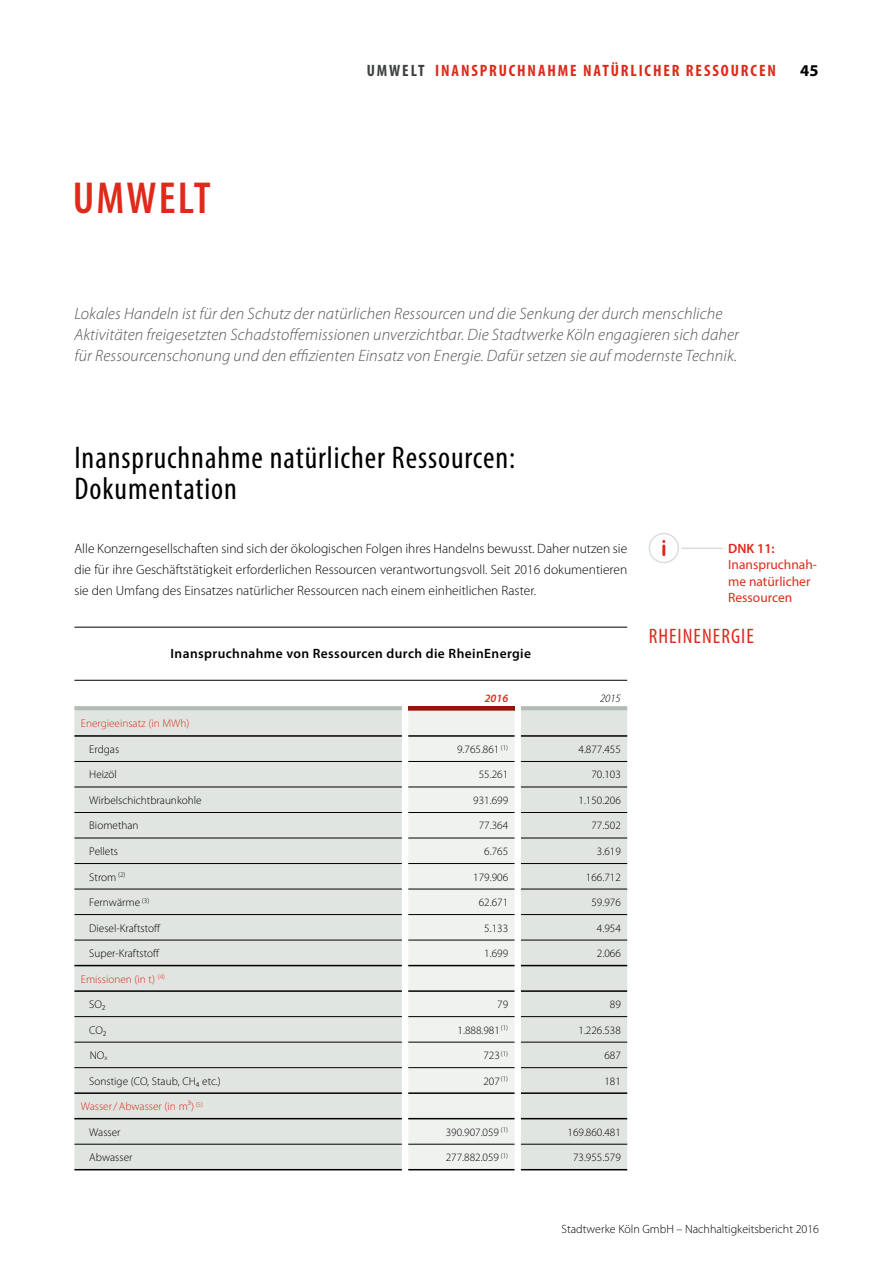
<style>
.page{position:relative;width:893px;height:1263px;background:#fff}
.page>*{position:absolute;margin:0;border:0;box-sizing:border-box;transform-origin:0 0}
.t1{font:600 condensed 45px "Myriad Pro";letter-spacing:.045em;color:#dd2a1b}
.t2{font:condensed 31.5px/31.5px "Myriad Pro";letter-spacing:.03em;color:#000}
.t3{font:condensed 21px "Myriad Pro";letter-spacing:.05em;color:#dd2a1b}
.t4{font:italic 300 16.5px/21.3px "Myriad Pro";letter-spacing:.01em;color:#535352}
.t5{font:700 condensed 16.5px "Myriad Pro";letter-spacing:.115em;color:#dd2a1b}
.t6{font:700 16.5px "Myriad Pro";color:#000}
.t7{font:300 13.5px/21.3px "Myriad Pro";color:#000;text-align:justify}
.t8{font:600 13.5px "Myriad Pro";letter-spacing:.03em;color:#000}
.t9{font:13.5px/16.5px "Myriad Pro";color:#dd2a1b}
.t10{font:600 13.5px "Myriad Pro";color:#dd2a1b}
.t11{font:300 12px "Myriad Pro";color:#000}
.t12{font:300 11.25px "Myriad Pro";color:#000}
.t13{font:300 11.25px "Myriad Pro";color:#dd2a1b}
.t14{font:italic 600 11.25px "Myriad Pro";color:#dd2a1b}
.t15{font:italic 300 11.25px "Myriad Pro";color:#000}
.s1{color:#3e423e}
</style>
<div class="page">
<svg style="left:74px;top:1119px;width:553px;height:51px;background:#dde2de"></svg>
<div style="left:408px;top:1119px;width:107px;height:50px;background:#f0f2f0"></div>
<svg style="left:74px;top:706px;width:553px;height:413px"></svg>
<hr style="left:74px;top:761px;width:328px;height:1px;background:#000">
<hr style="left:408px;top:761px;width:107px;height:1px;background:#000">
<hr style="left:521px;top:761px;width:106px;height:1px;background:#000">
<hr style="left:74px;top:787px;width:328px;height:1px;background:#000">
<hr style="left:408px;top:787px;width:107px;height:1px;background:#000">
<hr style="left:521px;top:787px;width:106px;height:1px;background:#000">
<hr style="left:74px;top:812px;width:328px;height:1px;background:#000">
<hr style="left:408px;top:812px;width:107px;height:1px;background:#000">
<hr style="left:521px;top:812px;width:106px;height:1px;background:#000">
<hr style="left:74px;top:838px;width:328px;height:1px;background:#000">
<hr style="left:408px;top:838px;width:107px;height:1px;background:#000">
<hr style="left:521px;top:838px;width:106px;height:1px;background:#000">
<hr style="left:74px;top:863px;width:328px;height:1px;background:#000">
<hr style="left:408px;top:863px;width:107px;height:1px;background:#000">
<hr style="left:521px;top:863px;width:106px;height:1px;background:#000">
<hr style="left:74px;top:889px;width:328px;height:1px;background:#000">
<hr style="left:408px;top:889px;width:107px;height:1px;background:#000">
<hr style="left:521px;top:889px;width:106px;height:1px;background:#000">
<hr style="left:74px;top:914px;width:328px;height:1px;background:#000">
<hr style="left:408px;top:914px;width:107px;height:1px;background:#000">
<hr style="left:521px;top:914px;width:106px;height:1px;background:#000">
<hr style="left:74px;top:940px;width:328px;height:1px;background:#000">
<hr style="left:408px;top:940px;width:107px;height:1px;background:#000">
<hr style="left:521px;top:940px;width:106px;height:1px;background:#000">
<hr style="left:74px;top:1016px;width:328px;height:1px;background:#000">
<hr style="left:408px;top:1016px;width:107px;height:1px;background:#000">
<hr style="left:521px;top:1016px;width:106px;height:1px;background:#000">
<hr style="left:74px;top:1042px;width:328px;height:1px;background:#000">
<hr style="left:408px;top:1042px;width:107px;height:1px;background:#000">
<hr style="left:521px;top:1042px;width:106px;height:1px;background:#000">
<hr style="left:74px;top:1067px;width:328px;height:1px;background:#000">
<hr style="left:408px;top:1067px;width:107px;height:1px;background:#000">
<hr style="left:521px;top:1067px;width:106px;height:1px;background:#000">
<hr style="left:74px;top:1144px;width:328px;height:1px;background:#000">
<hr style="left:408px;top:1144px;width:107px;height:1px;background:#000">
<hr style="left:521px;top:1144px;width:106px;height:1px;background:#000">
<hr style="left:74px;top:735px;width:328px;height:2px;background:#000">
<hr style="left:408px;top:735px;width:107px;height:2px;background:#000">
<hr style="left:521px;top:735px;width:106px;height:2px;background:#000">
<hr style="left:74px;top:965px;width:328px;height:1px;background:#000">
<hr style="left:74px;top:990px;width:328px;height:2px;background:#000">
<hr style="left:408px;top:965px;width:107px;height:1px;background:#000">
<hr style="left:521px;top:965px;width:106px;height:1px;background:#000">
<hr style="left:408px;top:990px;width:107px;height:2px;background:#000">
<hr style="left:521px;top:990px;width:106px;height:2px;background:#000">
<hr style="left:74px;top:1169px;width:328px;height:1px;background:#000">
<hr style="left:408px;top:1169px;width:107px;height:1px;background:#000">
<hr style="left:521px;top:1169px;width:106px;height:1px;background:#000">
<hr style="left:74px;top:1092px;width:328px;height:2px;background:#000">
<hr style="left:521px;top:1092px;width:106px;height:2px;background:#000">
<hr style="left:408px;top:1092px;width:107px;height:2px;background:#000">
<hr style="left:74px;top:1118px;width:328px;height:1px;background:#000">
<hr style="left:521px;top:1118px;width:106px;height:1px;background:#000">
<hr style="left:408px;top:1118px;width:107px;height:1px;background:#000">
<div style="left:649px;top:533px;width:30px;height:30px;border:2px solid #d8dfda;border-radius:50%"></div>
<svg style="left:662px;top:540px;width:3px;height:15px"></svg>
<hr style="left:682px;top:548px;width:41px;height:1px;background:#d8dfda">
<hr style="left:74px;top:627px;width:553px;height:1px;background:#000">
<hr style="left:74px;top:680px;width:553px;height:1px;background:#000">
<h3 class="t5" style="left:367px;top:60px;width:411px"><span class="s1">UMWELT</span> INANSPRUCHNAHME NATÜRLICHER RESSOURCEN</h3>
<h3 class="t6" style="left:800px;top:60px;width:20px">45</h3>
<h1 class="t1" style="left:73px;top:170px;width:140px">UMWELT</h1>
<p class="t4" style="left:74px;top:303px;width:666px">Lokales Handeln ist für den Schutz der natürlichen Ressourcen und die Senkung der durch menschliche<br>Aktivitäten freigesetzten Schadstoffemissionen unverzichtbar. Die Stadtwerke Köln engagieren sich daher für Ressourcenschonung und den effizienten Einsatz von Energie. Dafür setzen sie auf modernste Technik.</p>
<h2 class="t2" style="left:74px;top:441px;width:442px">Inanspruchnahme natürlicher Ressourcen:<br>Dokumentation</h2>
<p class="t7" style="left:74px;top:537px;width:554px">Alle Konzerngesellschaften sind sich der ökologischen Folgen ihres Handelns bewusst. Daher nutzen sie die für ihre Geschäftstätigkeit erforderlichen Ressourcen verantwortungsvoll. Seit 2016 dokumentieren sie den Umfang des Einsatzes natürlicher Ressourcen nach einem einheitlichen Raster.</p>
<p class="t8" style="left:171px;top:645px;width:362px">Inanspruchnahme von Ressourcen durch die RheinEnergie</p>
<p class="t14" style="left:485px;top:691px;width:25px">2016</p>
<p class="t15" style="left:600px;top:691px;width:22px">2015</p>
<p class="t13" style="left:81px;top:717px;width:110px">Energieeinsatz (in MWh)</p>
<p class="t12" style="left:89px;top:742px;width:31px">Erdgas</p>
<p class="t12" style="left:457px;top:742px;width:53px">9.765.861 <sup>(1)</sup></p>
<p class="t12" style="left:578px;top:742px;width:44px">4.877.455</p>
<p class="t12" style="left:89px;top:768px;width:29px">Heizöl</p>
<p class="t12" style="left:479px;top:768px;width:31px">55.261</p>
<p class="t12" style="left:591px;top:768px;width:31px">70.103</p>
<p class="t12" style="left:89px;top:793px;width:114px">Wirbelschichtbraunkohle</p>
<p class="t12" style="left:473px;top:793px;width:36px">931.699</p>
<p class="t12" style="left:578px;top:793px;width:44px">1.150.206</p>
<p class="t12" style="left:89px;top:819px;width:51px">Biomethan</p>
<p class="t12" style="left:479px;top:819px;width:31px">77.364</p>
<p class="t12" style="left:591px;top:819px;width:31px">77.502</p>
<p class="t12" style="left:89px;top:844px;width:30px">Pellets</p>
<p class="t12" style="left:484px;top:844px;width:25px">6.765</p>
<p class="t12" style="left:597px;top:844px;width:25px">3.619</p>
<p class="t12" style="left:89px;top:870px;width:38px">Strom <sup>(2)</sup></p>
<p class="t12" style="left:473px;top:870px;width:36px">179.906</p>
<p class="t12" style="left:586px;top:870px;width:36px">166.712</p>
<p class="t12" style="left:89px;top:895px;width:61px">Fernwärme <sup>(3)</sup></p>
<p class="t12" style="left:479px;top:895px;width:31px">62.671</p>
<p class="t12" style="left:591px;top:895px;width:31px">59.976</p>
<p class="t12" style="left:89px;top:921px;width:72px">Diesel-Kraftstoff</p>
<p class="t12" style="left:484px;top:921px;width:25px">5.133</p>
<p class="t12" style="left:597px;top:921px;width:25px">4.954</p>
<p class="t12" style="left:89px;top:946px;width:71px">Super-Kraftstoff</p>
<p class="t12" style="left:484px;top:946px;width:25px">1.699</p>
<p class="t12" style="left:597px;top:946px;width:25px">2.066</p>
<p class="t13" style="left:81px;top:972px;width:86px">Emissionen (in t) <sup>(4)</sup></p>
<p class="t12" style="left:89px;top:997px;width:17px">SO₂</p>
<p class="t12" style="left:497px;top:997px;width:12px">79</p>
<p class="t12" style="left:610px;top:997px;width:12px">89</p>
<p class="t12" style="left:89px;top:1023px;width:18px">CO₂</p>
<p class="t12" style="left:458px;top:1023px;width:52px">1.888.981<sup>(1)</sup></p>
<p class="t12" style="left:578px;top:1023px;width:44px">1.226.538</p>
<p class="t12" style="left:90px;top:1048px;width:19px">NO<sub>x</sub></p>
<p class="t12" style="left:483px;top:1048px;width:26px">723<sup>(1)</sup></p>
<p class="t12" style="left:604px;top:1048px;width:18px">687</p>
<p class="t12" style="left:89px;top:1074px;width:133px">Sonstige (CO, Staub, CH₄ etc.)</p>
<p class="t12" style="left:483px;top:1074px;width:26px">207<sup>(1)</sup></p>
<p class="t12" style="left:604px;top:1074px;width:18px">181</p>
<p class="t13" style="left:81px;top:1099px;width:124px">Wasser/Abwasser (in m³) <sup>(5)</sup></p>
<p class="t12" style="left:89px;top:1125px;width:33px">Wasser</p>
<p class="t12" style="left:446px;top:1125px;width:64px">390.907.059 <sup>(1)</sup></p>
<p class="t12" style="left:567px;top:1125px;width:55px">169.860.481</p>
<p class="t12" style="left:89px;top:1151px;width:45px">Abwasser</p>
<p class="t12" style="left:446px;top:1151px;width:64px">277.882.059 <sup>(1)</sup></p>
<p class="t12" style="left:573px;top:1151px;width:49px">73.955.579</p>
<p class="t10" style="left:728px;top:540px;width:48px">DNK 11:</p>
<p class="t9" style="left:728px;top:556px;width:90px">Inanspruchnah&shy;me natürlicher<br>Ressourcen</p>
<h3 class="t3" style="left:649px;top:624px;width:107px">RHEINENERGIE</h3>
<p class="t11" style="left:562px;top:1222px;width:259px">Stadtwerke Köln GmbH – Nachhaltigkeitsbericht 2016</p>
</div>
